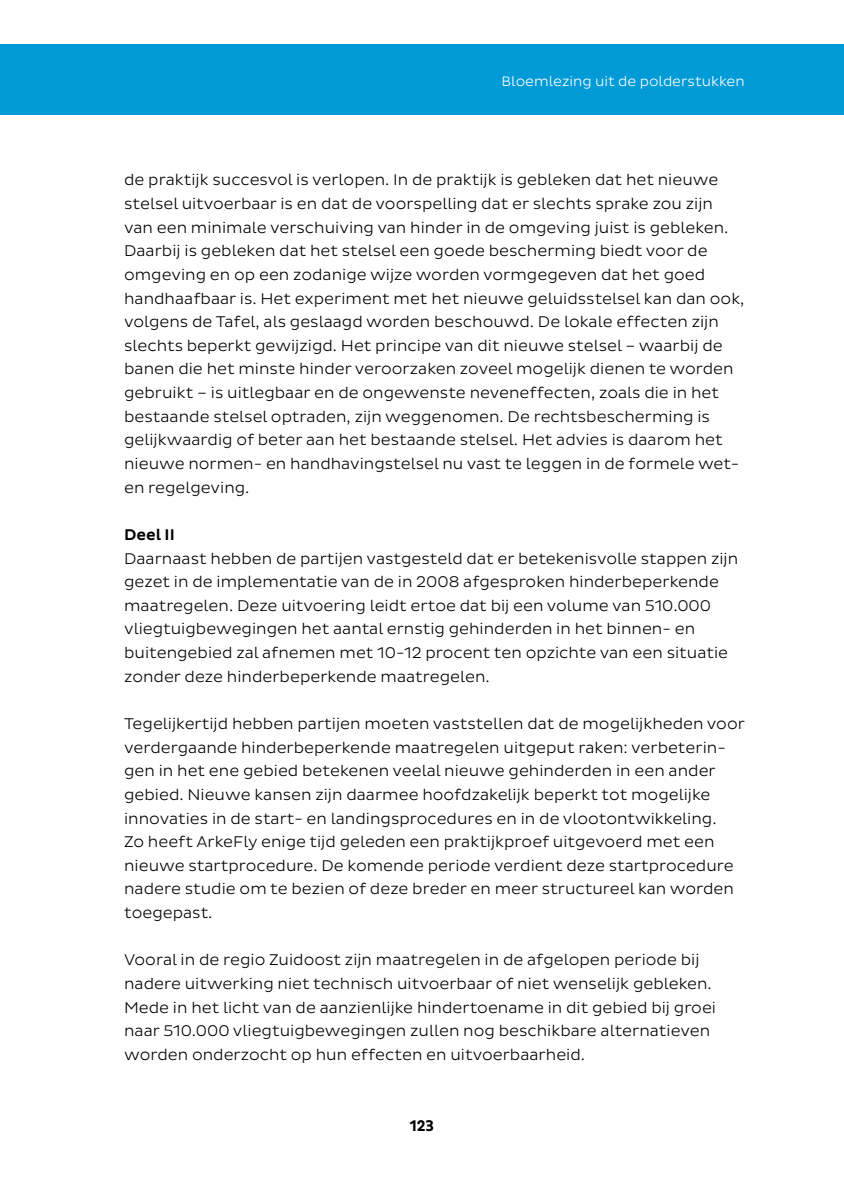
<style>
.page{position:relative;width:844px;height:1191px;background:#fff}
.page>*{position:absolute;margin:0;border:0;box-sizing:border-box;transform-origin:0 0}
.t1{font:300 15.75px/23.6px "Pluto Sans";color:#000}
.t2{font:500 15.75px "Pluto Sans";color:#000}
.t3{font:700 15.75px "Pluto Sans Cond";color:#000}
.t4{font:300 14px "Pluto Sans";color:#fff}
</style>
<div class="page">
<div style="left:0;top:44px;width:843px;height:70px;background:#009bd7"></div>
<p class="t4" style="left:501px;top:73px;width:244px">Bloemlezing uit de polderstukken</p>
<p class="t1" style="left:124px;top:168px;width:621px">de praktijk succesvol is verlopen. In de praktijk is gebleken dat het nieuwe stelsel uitvoerbaar is en dat de voorspelling dat er slechts sprake zou zijn van een minimale verschuiving van hinder in de omgeving juist is gebleken.<br>Daarbij is gebleken dat het stelsel een goede bescherming biedt voor de omgeving en op een zodanige wijze worden vormgegeven dat het goed handhaafbaar is. Het experiment met het nieuwe geluidsstelsel kan dan ook, volgens de Tafel, als geslaagd worden beschouwd. De lokale effecten zijn slechts beperkt gewijzigd. Het principe van dit nieuwe stelsel – waarbij de banen die het minste hinder veroorzaken zoveel mogelijk dienen te worden gebruikt – is uitlegbaar en de ongewenste neveneffecten, zoals die in het bestaande stelsel optraden, zijn weggenomen. De rechtsbescherming is gelijkwaardig of beter aan het bestaande stelsel. Het advies is daarom het nieuwe normen- en handhavingstelsel nu vast te leggen in de formele wet&shy;en regelgeving.</p>
<p class="t2" style="left:124px;top:525px;width:52px">Deel II</p>
<p class="t1" style="left:124px;top:546px;width:615px">Daarnaast hebben de partijen vastgesteld dat er betekenisvolle stappen zijn gezet in de implementatie van de in 2008 afgesproken hinderbeperkende maatregelen. Deze uitvoering leidt ertoe dat bij een volume van 510.000 vliegtuigbewegingen het aantal ernstig gehinderden in het binnen- en buitengebied zal afnemen met 10-12 procent ten opzichte van een situatie zonder deze hinderbeperkende maatregelen.</p>
<p class="t1" style="left:124px;top:712px;width:622px">Tegelijkertijd hebben partijen moeten vaststellen dat de mogelijkheden voor verdergaande hinderbeperkende maatregelen uitgeput raken: verbeterin&shy;gen in het ene gebied betekenen veelal nieuwe gehinderden in een ander gebied. Nieuwe kansen zijn daarmee hoofdzakelijk beperkt tot mogelijke innovaties in de start- en landingsprocedures en in de vlootontwikkeling.<br>Zo heeft ArkeFly enige tijd geleden een praktijkproef uitgevoerd met een nieuwe startprocedure. De komende periode verdient deze startprocedure nadere studie om te bezien of deze breder en meer structureel kan worden toegepast.</p>
<p class="t1" style="left:124px;top:948px;width:593px">Vooral in de regio Zuidoost zijn maatregelen in de afgelopen periode bij nadere uitwerking niet technisch uitvoerbaar of niet wenselijk gebleken.<br>Mede in het licht van de aanzienlijke hindertoename in dit gebied bij groei naar 510.000 vliegtuigbewegingen zullen nog beschikbare alternatieven worden onderzocht op hun effecten en uitvoerbaarheid.</p>
<p class="t3" style="left:409px;top:1116px;width:26px">123</p>
</div>
